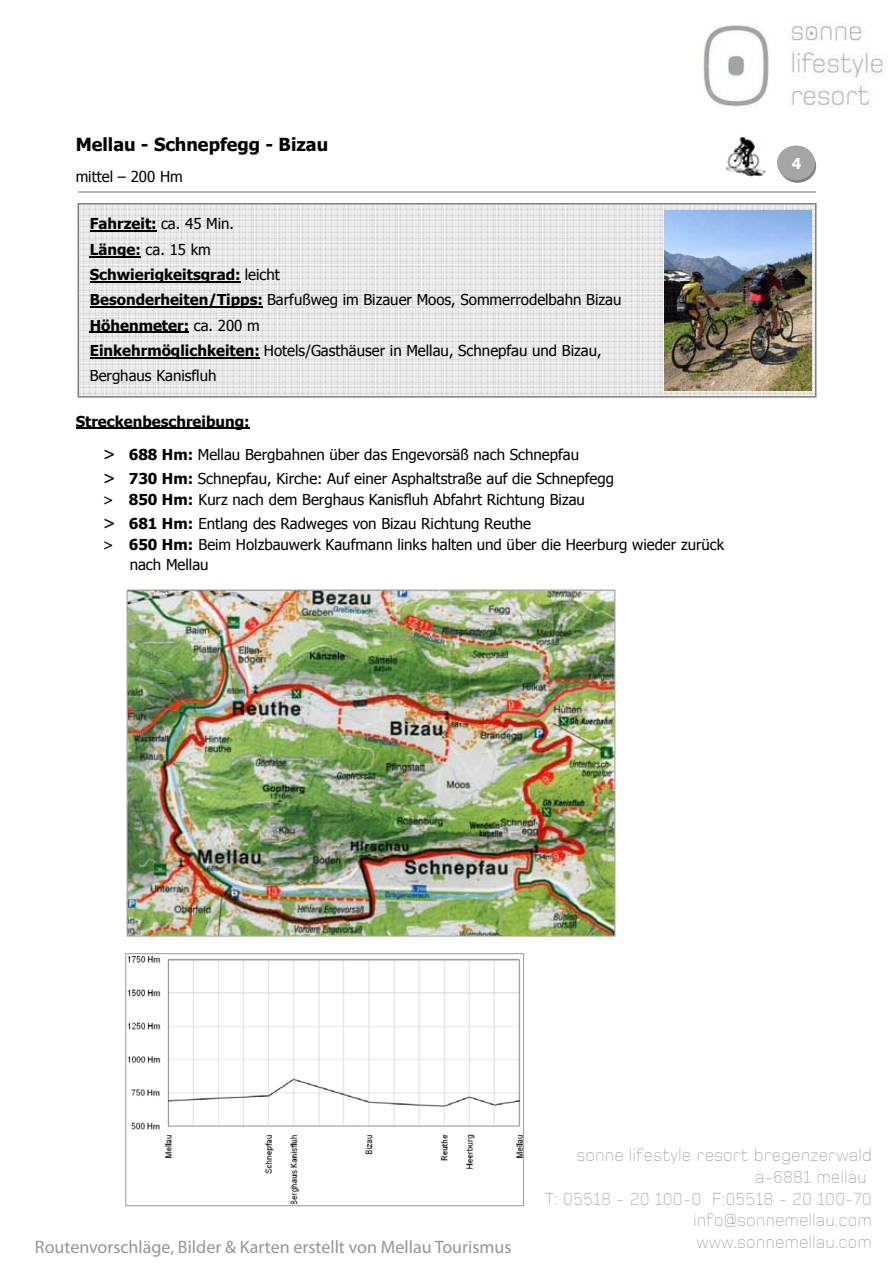
<style>
.page{position:relative;width:893px;height:1263px;background:#fff}
.page>*{position:absolute;margin:0;border:0;box-sizing:border-box;transform-origin:0 0}
.t1{font:200 18px/21.6px "o Sole Mio";color:#959698;text-align:right}
.t2{font:18px "Myriad Pro";color:#959698}
.t3{font:700 18px "Tahoma";color:#000}
.t4{font:15px/25.3px "Tahoma";color:#000}
.t5{font:700 15px "Tahoma";color:#000}
.t6{font:700 15px "Tahoma";color:#fff}
.s1{font-weight:700}
.s2{font-size:18px}
</style>
<div class="page">
<img style="left:703px;top:23px;width:181px;height:84px">
<svg style="left:81px;top:206px;width:732px;height:189px"></svg>
<div style="left:78px;top:203px;width:738px;height:195px;border:2px solid #7f7f7f"></div>
<hr style="left:90px;top:231px;width:67px;height:1px;background:#000">
<hr style="left:90px;top:256px;width:51px;height:1px;background:#000">
<hr style="left:90px;top:281px;width:150px;height:2px;background:#000">
<hr style="left:90px;top:306px;width:173px;height:2px;background:#000">
<hr style="left:90px;top:332px;width:99px;height:1px;background:#000">
<hr style="left:90px;top:357px;width:170px;height:2px;background:#000">
<img style="left:664px;top:211px;width:147px;height:179px">
<img style="left:725px;top:137px;width:41px;height:40px">
<img style="left:128px;top:592px;width:485px;height:343px">
<img style="left:128px;top:956px;width:394px;height:248px">
<div style="left:125px;top:953px;width:399px;height:253px;border:1px solid #a5a5a5"></div>
<hr style="left:76px;top:428px;width:173px;height:1px;background:#000">
<hr style="left:78px;top:191px;width:737px;height:2px;background:#7f7f7f">
<svg style="left:779px;top:149px;width:37px;height:34px"></svg>
<div style="left:777px;top:146px;width:37px;height:34px;background:#a5a5a5;border-radius:50%"></div>
<div style="left:777px;top:146px;width:37px;height:34px;border:1px solid #a5a5a5;border-radius:50%"></div>
<p class="t3" style="left:76px;top:133px;width:254px">Mellau - Schnepfegg - Bizau</p>
<p class="t4" style="left:76px;top:163px;width:109px">mittel – 200 Hm</p>
<p class="t4" style="left:90px;top:211px;width:533px"><span class="s1">Fahrzeit:</span> ca. 45 Min.<br><span class="s1">Länge:</span> ca. 15 km<br><span class="s1">Schwierigkeitsgrad:</span> leicht<br><span class="s1">Besonderheiten/Tipps:</span> Barfußweg im Bizauer Moos, Sommerrodelbahn Bizau <span class="s1">Höhenmeter:</span> ca. 200 m<br><span class="s1">Einkehrmöglichkeiten:</span> Hotels/Gasthäuser in Mellau, Schnepfau und Bizau, Berghaus Kanisfluh</p>
<p class="t5" style="left:76px;top:412px;width:175px">Streckenbeschreibung:</p>
<p class="t4" style="left:103px;top:442px;width:513px;line-height:23.9px"><span class="s2">&gt;</span> <span class="s1">688 Hm:</span> Mellau Bergbahnen über das Engevorsäß nach Schnepfau<br><span class="s2">&gt;</span> <span class="s1">730 Hm:</span> Schnepfau, Kirche: Auf einer Asphaltstraße auf die Schnepfegg</p>
<p class="t4" style="left:103px;top:487px;width:484px;line-height:23.7px">&gt; <span class="s1">850 Hm:</span> Kurz nach dem Berghaus Kanisfluh Abfahrt Richtung Bizau <span class="s2">&gt;</span> <span class="s1">681 Hm:</span> Entlang des Radweges von Bizau Richtung Reuthe</p>
<p class="t4" style="left:130px;top:533px;width:596px;line-height:20.9px;text-indent:-27px">&gt; <span class="s1">650 Hm:</span> Beim Holzbauwerk Kaufmann links halten und über die Heerburg wieder zurück nach Mellau</p>
<p class="t6" style="left:791px;top:154px;width:11px">4</p>
<p class="t1" style="left:544px;top:1145px;width:328px">sonne lifestyle resort bregenzerwald a-6881 mellau<br>T: 05518 - 20 100-0 F:05518 - 20 100-70 info@sonnemellau.com</p>
<p class="t2" style="left:35px;top:1236px;width:478px">Routenvorschläge, Bilder &amp; Karten erstellt von Mellau Tourismus</p>
<p class="t1" style="left:696px;top:1232px;width:177px">www.sonnemellau.com</p>
</div>
